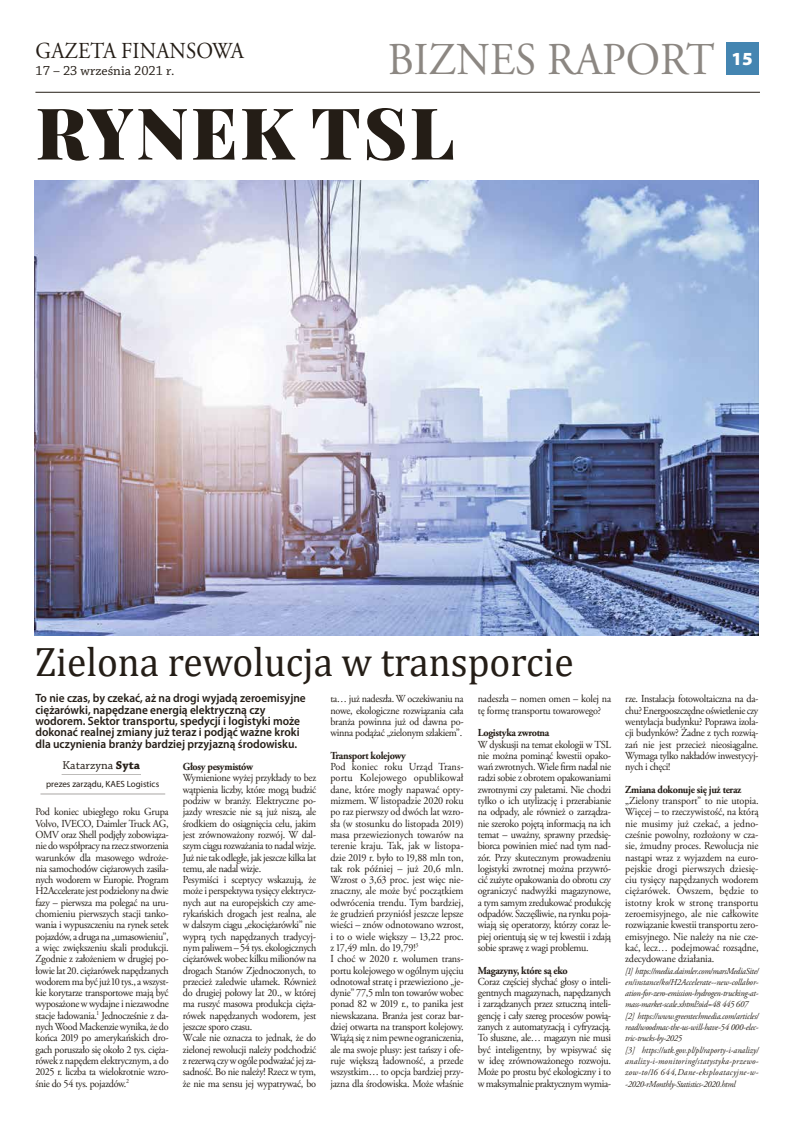
<style>
.page{position:relative;width:794px;height:1134px;background:#fff}
.page>*{position:absolute;margin:0;border:0;box-sizing:border-box;transform-origin:0 0}
.t1{font:900 71.5px "Playfair Display";letter-spacing:.035em;color:#241d16}
.t2{font:45.5px "Adobe Garamond Pro";color:#8c8782;scale:.95 1}
.t3{font:41.4px "Cambria";color:#241d16;scale:.95 1}
.t4{font:22.8px "Adobe Garamond Pro";letter-spacing:.005em;color:#241d16;scale:.92 1}
.t5{font:900 18.5px "Myriad Pro";color:#fff}
.t6{font:13.9px "Chaparral Pro";color:#241d16}
.t7{font:600 12px/11.3px "Myriad Pro";color:#241d16;scale:.95 1}
.t8{font:12px "Chaparral Pro";letter-spacing:.005em;color:#241d16}
.t9{font:10.7px/11.3px "Adobe Garamond Pro";letter-spacing:-.02em;color:#241d16;text-align:justify;scale:.95 1}
.t10{font:700 10.7px "Adobe Garamond Pro";letter-spacing:-.03em;color:#241d16;scale:.95 1}
.t11{font:italic 9px/11.3px "Adobe Garamond Pro";letter-spacing:-.025em;color:#241d16;scale:.95 1}
.t12{font:9px "Myriad Pro";color:#241d16}
.s1{font-weight:700}
</style>
<div class="page">
<hr style="left:35px;top:92px;width:725px;height:1px;background:#241d16">
<div style="left:726px;top:43px;width:32px;height:32px;background:#4485b1"></div>
<hr style="left:62px;top:774px;width:79px;height:1px;background:#241d16">
<hr style="left:40px;top:794px;width:125px;height:1px;background:#241d16">
<img style="left:34px;top:180px;width:724px;height:455px">
<h3 class="t4" style="left:36px;top:37px;width:228px">GAZETA FINANSOWA</h3>
<h2 class="t2" style="left:388px;top:33px;width:345px">BIZNES RAPORT</h2>
<h3 class="t5" style="left:731px;top:48px;width:23px">1515</h3>
<h1 class="t1" style="left:36px;top:76px;width:420px">RYNEK TSL</h1>
<p class="t6" style="left:35px;top:63px;width:140px">17 – 23 września 2021 r.</p>
<h3 class="t3" style="left:35px;top:637px;width:568px">Zielona rewolucja w transporcie</h3>
<p class="t7" style="left:35px;top:692px;width:286px">To nie czas, by czekać, aż na drogi wyjadą zeroemisyjne ciężarówki, napędzane energią elektryczną czy wodorem. Sektor transportu, spedycji i logistyki może dokonać realnej zmiany już teraz i podjąć ważne kroki dla uczynienia branży bardziej przyjazną środowisku.</p>
<p class="t12" style="left:46px;top:778px;width:115px">prezes zarządu, KAES Logistics</p>
<p class="t9" style="left:330px;top:694px;width:142px">ta… już nadeszła. W oczekiwaniu na nowe, ekologiczne rozwiązania cała branża powinna już od dawna po&shy;winna podążać „zielonym szlakiem”.</p>
<p class="t10" style="left:330px;top:749px;width:81px">Transport kolejowy</p>
<p class="t9" style="left:330px;top:761px;width:142px;text-align:left">Pod koniec roku Urząd Trans&shy;portu Kolejowego opublikował dane, które mogły napawać opty&shy;mizmem. W listopadzie 2020 roku po raz pierwszy od dwóch lat wzro&shy;sła (w stosunku do listopada 2019) masa przewiezionych towarów na terenie kraju. Tak, jak w listopa&shy;dzie 2019 r. było to 19,88 mln ton, tak rok później – już 20,6 mln.<br>Wzrost o 3,63 proc. jest więc nie&shy;znaczny, ale może być początkiem odwrócenia trendu. Tym bardziej, że grudzień przyniósł jeszcze lepsze wieści – znów odnotowano wzrost, i to o wiele większy – 13,22 proc. z 17,49 mln. do 19,79!<sup>3<br></sup>I choć w 2020 r. wolumen trans&shy;portu kolejowego w ogólnym ujęciu odnotował stratę i przewieziono „je&shy;dynie” 77,5 mln ton towarów wobec ponad 82 w 2019 r., to panika jest niewskazana. Branża jest coraz bar&shy;dziej otwarta na transport kolejowy.<br>Wiążą się z nim pewne ograniczenia, ale ma swoje plusy: jest tańszy i ofe&shy;ruje większą ładowność, a przede wszystkim… to opcja bardziej przy&shy;jazna dla środowiska. Może właśnie</p>
<p class="t9" style="left:478px;top:694px;width:142px">nadeszła – nomen omen – kolej na tę formę transportu towarowego?</p>
<p class="t10" style="left:478px;top:727px;width:77px">Logistyka zwrotna</p>
<p class="t9" style="left:478px;top:739px;width:142px">W dyskusji na temat ekologii w TSL nie można pominąć kwestii opako&shy;wań zwrotnych. Wiele firm nadal nie radzi sobie z obrotem opakowaniami zwrotnymi czy paletami. Nie chodzi tylko o ich utylizację i przerabianie na odpady, ale również o zarządza&shy;nie szeroko pojętą informacją na ich temat – uważny, sprawny przedsię&shy;biorca powinien mieć nad tym nad&shy;zór. Przy skutecznym prowadzeniu logistyki zwrotnej można przywró&shy;cić zużyte opakowania do obrotu czy ograniczyć nadwyżki magazynowe, a tym samym zredukować produkcję odpadów. Szczęśliwie, na rynku poja&shy;wiają się operatorzy, którzy coraz le&shy;piej orientują się w tej kwestii i zdają sobie sprawę z wagi problemu.</p>
<p class="t10" style="left:478px;top:964px;width:96px">Magazyny, które są eko</p>
<p class="t9" style="left:478px;top:976px;width:142px">Coraz częściej słychać głosy o inteli&shy;gentnych magazynach, napędzanych i zarządzanych przez sztuczną inteli&shy;gencję i cały szereg procesów powią&shy;zanych z automatyzacją i cyfryzacją.<br>To słuszne, ale… magazyn nie musi być inteligentny, by wpisywać się w ideę zrównoważonego rozwoju.<br>Może po prostu być ekologiczny i to w maksymalnie praktycznym wymia-</p>
<p class="t8" style="left:62px;top:759px;width:79px">Katarzyna <span class="s1">Syta</span></p>
<p class="t10" style="left:183px;top:760px;width:75px">Głosy pesymistów</p>
<p class="t9" style="left:183px;top:773px;width:142px;text-align:left">Wymienione wyżej przykłady to bez wątpienia liczby, które mogą budzić podziw w branży. Elektryczne po&shy;jazdy wreszcie nie są już niszą, ale środkiem do osiągnięcia celu, jakim jest zrównoważony rozwój. W dal&shy;szym ciągu rozważania to nadal wizje.<br>Już nie tak odległe, jak jeszcze kilka lat temu, ale nadal wizje.<br>Pesymiści i sceptycy wskazują, że może i perspektywa tysięcy elektrycz&shy;nych aut na europejskich czy ame&shy;rykańskich drogach jest realna, ale w dalszym ciągu „ekociężarówki” nie wyprą tych napędzanych tradycyj&shy;nym paliwem – 54 tys. ekologicznych ciężarówek wobec kilku milionów na drogach Stanów Zjednoczonych, to przecież zaledwie ułamek. Również do drugiej połowy lat 20., w której ma ruszyć masowa produkcja cięża&shy;rówek napędzanych wodorem, jest jeszcze sporo czasu.<br>Wcale nie oznacza to jednak, że do zielonej rewolucji należy podchodzić z rezerwą czy w ogóle podważać jej za&shy;sadność. Bo nie należy! Rzecz w tym, że nie ma sensu jej wypatrywać, bo</p>
<p class="t9" style="left:35px;top:807px;width:142px">Pod koniec ubiegłego roku Grupa Volvo, IVECO, Daimler Truck AG, OMV oraz Shell podjęły zobowiąza&shy;nie do współpracy na rzecz stworzenia warunków dla masowego wdroże&shy;nia samochodów ciężarowych zasila&shy;nych wodorem w Europie. Program H2Accelerate jest podzielony na dwie fazy – pierwsza ma polegać na uru&shy;chomieniu pierwszych stacji tanko&shy;wania i wypuszczeniu na rynek setek pojazdów, a druga na „umasowieniu”, a więc zwiększeniu skali produkcji.<br>Zgodnie z założeniem w drugiej po&shy;łowie lat 20. ciężarówek napędzanych wodorem ma być już 10 tys., a wszyst&shy;kie korytarze transportowe mają być wyposażone w wydajne i niezawodne stacje ładowania.<sup>1</sup> Jednocześnie z da&shy;nych Wood Mackenzie wynika, że do końca 2019 po amerykańskich dro&shy;gach poruszało się około 2 tys. cięża&shy;rówek z napędem elektrycznym, a do 2025 r. liczba ta wielokrotnie wzro&shy;śnie do 54 tys. pojazdów.<sup>2</sup></p>
<p class="t9" style="left:625px;top:694px;width:142px">rze. Instalacja fotowoltaiczna na da&shy;chu? Energooszczędne oświetlenie czy wentylacja budynku? Poprawa izola&shy;cji budynków? Żadne z tych rozwią&shy;zań nie jest przecież nieosiągalne.<br>Wymaga tylko nakładów inwestycyj&shy;nych i chęci!</p>
<p class="t10" style="left:625px;top:783px;width:124px">Zmiana dokonuje się już teraz</p>
<p class="t9" style="left:625px;top:795px;width:142px">„Zielony transport” to nie utopia.<br>Więcej – to rzeczywistość, na którą nie musimy już czekać, a jedno&shy;cześnie powolny, rozłożony w cza&shy;sie, żmudny proces. Rewolucja nie nastąpi wraz z wyjazdem na euro&shy;pejskie drogi pierwszych dziesię&shy;ciu tysięcy napędzanych wodorem ciężarówek. Owszem, będzie to istotny krok w stronę transportu zeroemisyjnego, ale nie całkowite rozwiązanie kwestii transportu zero&shy;emisyjnego. Nie należy na nie cze&shy;kać, lecz… podejmować rozsądne, zdecydowane działania.</p>
<p class="t11" style="left:625px;top:965px;width:142px">[1] https://media.daimler.com/marsMediaSite/ en/instance/ko/H2Accelerate--new-collabor&shy;ation-for-zero-emission-hydrogen-trucking-at&shy;mass-market-scale.xhtml?oid=48 445 607 [2] https://www.greentechmedia.com/articles/ read/woodmac-the-us-will-have-54 000-elec&shy;tric-trucks-by-2025<br>[3] https://utk.gov.pl/pl/raporty-i-analizy/ analizy-i-monitoring/statystyka-przewo&shy;zow-to/16 644,Dane-eksploatacyjne-w--2020-rMonthly-Statistics-2020.html</p>
</div>
